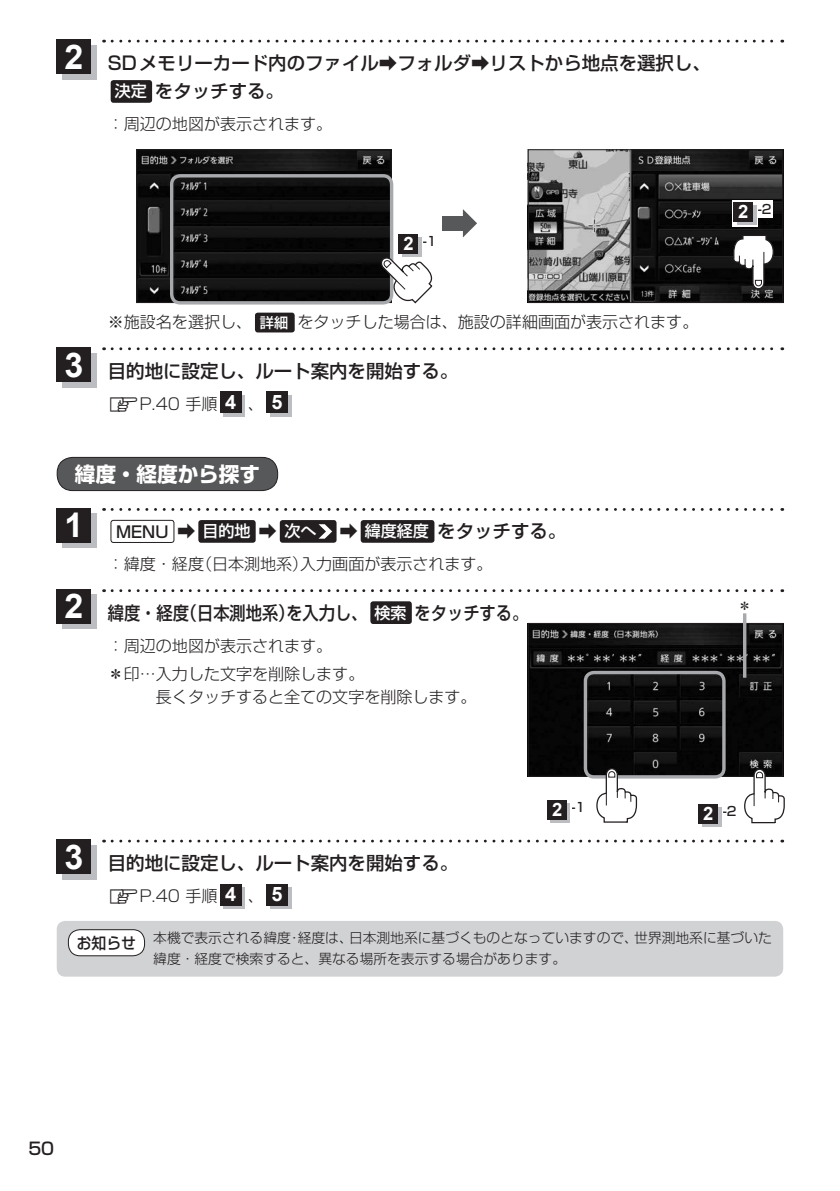
<style>
.page{position:relative;width:840px;height:1191px;background:#fff}
.page>*{position:absolute;margin:0;border:0;box-sizing:border-box;transform-origin:0 0}
.t1{font:700 34px "Arial";color:#fff}
.t2{font:700 20.6px "Shin Go Pro";color:#fff}
.t3{font:500 18.4px/28.4px "Shin Go Pro";color:#231f20}
.t4{font:500 18.4px "Shin Go Pro";color:#231f20;scale:.88 1}
.t5{font:500 17px "Shin Go Pro";color:#231f20}
.t6{font:300 16px/28.4px "Shin Go Pro";color:#231f20}
.t7{font:500 15.6px "Shin Go Pro";color:#231f20;scale:.95 1}
.t8{font:300 13.8px/20.6px "Shin Go Pro";color:#231f20}
.t9{font:500 12.8px "Shin Go Pro";color:#231f20}
.s1{font-size:16px;color:#fff}
.s2{font-family:"Arial";font-weight:700;font-size:18.4px;color:#fff}
.s3{font-weight:500;font-size:14.2px;color:#fff}
.s4{font-family:"MC1";font-weight:400;font-size:14.2px}
.s5{font-family:"Arial";font-weight:700;font-size:19.8px;color:#fff}
.s6{font-size:16px}
.s7{font-family:"Shin Go";font-size:16px;color:#fff}
</style>
<div class="page">
<div style="left:111px;top:80px;width:41px;height:23px;background:#231f20;border-radius:3px"></div>
<svg style="left:112px;top:40px;width:670px;height:3px"></svg>
<div style="left:62px;top:45px;width:34px;height:34px;background:#bcbdc0"></div>
<div style="left:57px;top:40px;width:34px;height:34px;background:#231f20"></div>
<img style="left:529px;top:151px;width:251px;height:150px">
<div style="left:527px;top:149px;width:255px;height:154px;border:1px solid #231f20"></div>
<svg style="left:732px;top:234px;width:42px;height:56px"></svg>
<img style="left:138px;top:151px;width:251px;height:150px">
<div style="left:136px;top:149px;width:255px;height:154px;border:1px solid #231f20"></div>
<div style="left:170px;top:174px;width:223px;height:130px;border:3px solid #a8a9ad;border-radius:9px"></div>
<div style="left:442px;top:216px;width:23px;height:14px;background:#57585a"></div>
<svg style="left:462px;top:209px;width:15px;height:28px"></svg>
<div style="left:401px;top:237px;width:20px;height:20px;background:#bcbdc0"></div>
<div style="left:398px;top:234px;width:20px;height:20px;background:#231f20"></div>
<div style="left:731px;top:201px;width:41px;height:17px;background:#fff"></div>
<svg style="left:731px;top:201px;width:26px;height:25px"></svg>
<svg style="left:736px;top:205px;width:19px;height:20px"></svg>
<div style="left:733px;top:202px;width:19px;height:20px;background:#231f20"></div>
<svg style="left:224px;top:395px;width:21px;height:21px"></svg>
<div style="left:220px;top:392px;width:21px;height:21px;background:#231f20"></div>
<svg style="left:270px;top:395px;width:21px;height:21px"></svg>
<div style="left:266px;top:392px;width:21px;height:21px;background:#231f20"></div>
<svg style="left:112px;top:347px;width:670px;height:3px"></svg>
<div style="left:62px;top:353px;width:34px;height:34px;background:#bcbdc0"></div>
<div style="left:57px;top:347px;width:34px;height:34px;background:#231f20"></div>
<svg style="left:224px;top:887px;width:21px;height:21px"></svg>
<div style="left:220px;top:884px;width:21px;height:21px;background:#231f20"></div>
<svg style="left:270px;top:887px;width:21px;height:21px"></svg>
<div style="left:266px;top:884px;width:21px;height:21px;background:#231f20"></div>
<svg style="left:112px;top:839px;width:670px;height:3px"></svg>
<div style="left:62px;top:845px;width:34px;height:34px;background:#bcbdc0"></div>
<div style="left:57px;top:839px;width:34px;height:34px;background:#231f20"></div>
<div style="left:57px;top:457px;width:220px;height:33px;background:#57585a;border-radius:16px"></div>
<div style="left:57px;top:457px;width:221px;height:34px;border:1px solid #231f20;border-radius:16px"></div>
<div style="left:111px;top:520px;width:63px;height:23px;border:1px solid #231f20;border-radius:3px"></div>
<div style="left:198px;top:520px;width:57px;height:23px;background:#231f20;border-radius:3px"></div>
<div style="left:279px;top:520px;width:57px;height:23px;background:#231f20;border-radius:3px"></div>
<svg style="left:318px;top:524px;width:14px;height:14px"></svg>
<div style="left:360px;top:520px;width:74px;height:23px;background:#231f20;border-radius:3px"></div>
<svg style="left:112px;top:508px;width:670px;height:3px"></svg>
<div style="left:62px;top:513px;width:34px;height:35px;background:#bcbdc0"></div>
<div style="left:57px;top:508px;width:34px;height:34px;background:#231f20"></div>
<div style="left:370px;top:601px;width:41px;height:23px;background:#231f20;border-radius:3px"></div>
<svg style="left:112px;top:589px;width:670px;height:3px"></svg>
<div style="left:62px;top:595px;width:34px;height:34px;background:#bcbdc0"></div>
<div style="left:57px;top:589px;width:34px;height:34px;background:#231f20"></div>
<img style="left:529px;top:625px;width:251px;height:149px">
<div style="left:527px;top:623px;width:255px;height:153px;border:1px solid #231f20"></div>
<div style="left:583px;top:671px;width:142px;height:107px;border:3px solid #a8a9ad;border-radius:9px"></div>
<svg style="left:595px;top:767px;width:42px;height:56px"></svg>
<svg style="left:547px;top:800px;width:23px;height:23px"></svg>
<svg style="left:550px;top:803px;width:19px;height:20px"></svg>
<div style="left:547px;top:800px;width:19px;height:19px;background:#231f20"></div>
<svg style="left:743px;top:768px;width:42px;height:56px"></svg>
<svg style="left:698px;top:804px;width:24px;height:23px"></svg>
<svg style="left:701px;top:807px;width:19px;height:20px"></svg>
<div style="left:698px;top:804px;width:19px;height:19px;background:#231f20"></div>
<svg style="left:742px;top:613px;width:4px;height:64px"></svg>
<div style="left:57px;top:921px;width:725px;height:55px;background:#d1d2d4;border-radius:9px"></div>
<div style="left:68px;top:929px;width:76px;height:26px;background:#fff;border-radius:12px"></div>
<div style="left:68px;top:929px;width:77px;height:27px;border:1px solid #231f20;border-radius:12px"></div>
<svg style="left:379px;top:255px;width:54px;height:49px"></svg>
<div style="left:255px;top:313px;width:39px;height:19px;background:#231f20;border-radius:3px"></div>
<h1 class="t1" style="left:64px;top:34px;width:20px">2</h1>
<p class="t3" style="left:115px;top:47px;width:597px;text-indent:-7px">SDメモリーカード内のファイル➡フォルダ➡リストから地点を選択し、<span class="s1">決定</span>をタッチする。</p>
<p class="t6" style="left:108px;top:108px;width:226px">：周辺の地図が表示されます。</p>
<h1 class="t1" style="left:64px;top:342px;width:20px">3</h1>
<p class="t9" style="left:403px;top:230px;width:35px"><span class="s2">2</span> -1</p>
<p class="t6" style="left:108px;top:306px;width:591px">※施設名を選択し、<span class="s3">詳細</span> をタッチした場合は、施設の詳細画面が表示されます。</p>
<p class="t3" style="left:108px;top:354px;width:352px">目的地に設定し、ルート案内を開始する。</p>
<p class="t6" style="left:108px;top:387px;width:176px"><span class="s4">z</span>P.40 手順 <span class="s5">4</span> 、 <span class="s5">5</span></p>
<p class="t2" style="left:75px;top:457px;width:186px">緯度・経度から探す</p>
<p class="t3" style="left:116px;top:515px;width:451px"><span class="s6">MENU</span> ➡ <span class="s1">目的地</span> ➡ <span class="s7">次へ</span> ➡ <span class="s1">緯度経度</span>をタッチする。</p>
<p class="t6" style="left:108px;top:548px;width:386px">：緯度・経度（日本測地系）入力画面が表示されます。</p>
<h1 class="t1" style="left:64px;top:502px;width:20px">1</h1>
<p class="t9" style="left:737px;top:198px;width:35px"><span class="s2">2</span> -2</p>
<h1 class="t1" style="left:64px;top:584px;width:20px">2</h1>
<p class="t8" style="left:737px;top:594px;width:15px">＊</p>
<p class="t4" style="left:108px;top:597px;width:479px">緯度・経度（日本測地系）を入力し、<span class="s1">検索</span>をタッチする。</p>
<p class="t6" style="left:108px;top:629px;width:258px">：周辺の地図が表示されます。<br>＊印…入力した文字を削除します。</p>
<p class="t6" style="left:156px;top:680px;width:322px">長くタッチすると全ての文字を削除します。</p>
<h1 class="t1" style="left:64px;top:834px;width:20px">3</h1>
<p class="t3" style="left:108px;top:846px;width:352px">目的地に設定し、ルート案内を開始する。</p>
<p class="t6" style="left:108px;top:879px;width:176px"><span class="s4">z</span>P.40 手順 <span class="s5">4</span> 、 <span class="s5">5</span></p>
<p class="t9" style="left:551px;top:796px;width:35px"><span class="s2">2</span> -1</p>
<p class="t9" style="left:702px;top:800px;width:35px"><span class="s2">2</span> -2</p>
<p class="t7" style="left:77px;top:930px;width:64px">お知らせ</p>
<p class="t8" style="left:153px;top:926px;width:619px">本機で表示される緯度・経度は、日本測地系に基づくものとなっていますので、世界測地系に基づいた緯度・経度で検索すると、異なる場所を表示する場合があります。</p>
<p class="t5" style="left:28px;top:1134px;width:27px">50</p>
</div>
